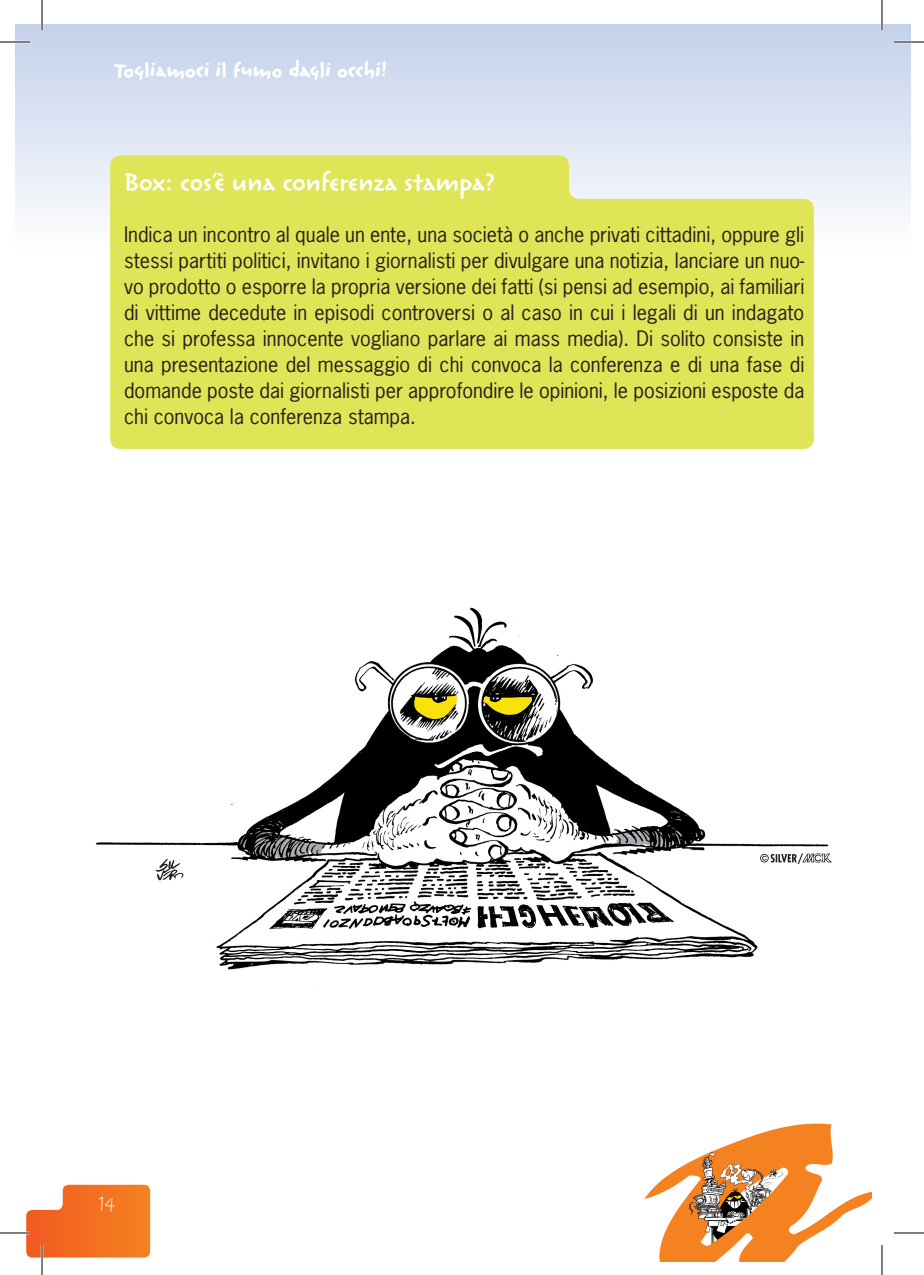
<style>
.page{position:relative;width:924px;height:1275px;background:#fff}
.page>*{position:absolute;margin:0;border:0;box-sizing:border-box;transform-origin:0 0}
.t1{font:32px "Reliq Std Semibold Calm";color:#fff}
.t2{font:28px "Reliq Std Light Active";color:#fff}
.t3{font:24px "Reliq Std Bold Extra Active";color:#fff}
.t4{font:20px/26px "News Gothic Std";color:#231f20;text-align:justify}
</style>
<div class="page">
<svg style="left:26px;top:1184px;width:124px;height:73px;background:#f4803b"></svg>
<div style="left:16px;top:24px;width:865px;height:225px;background:linear-gradient(to bottom,#c3d1ea,#fdfefe)"></div>
<img style="left:644px;top:1123px;width:227px;height:138px">
<div style="left:881px;top:24px;width:28px;height:225px;background:linear-gradient(to bottom,#c3d1ea,#fdfdfe)"></div>
<div style="left:110px;top:155px;width:703px;height:294px;background:#e0e457"></div>
<img style="left:95px;top:607px;width:732px;height:363px">
<img style="left:759px;top:852px;width:72px;height:12px">
<img style="left:150px;top:852px;width:36px;height:33px">
<hr style="left:0;top:41px;width:30px;height:2px;background:#fff">
<hr style="left:893px;top:41px;width:30px;height:2px;background:#fff">
<hr style="left:0;top:1231px;width:30px;height:3px;background:#fff">
<hr style="left:41px;top:0;width:2px;height:30px;background:#fff">
<hr style="left:41px;top:1245px;width:2px;height:30px;background:#fff">
<hr style="left:880px;top:0;width:2px;height:30px;background:#fff">
<hr style="left:0;top:42px;width:30px;height:1px;background:#000">
<hr style="left:893px;top:42px;width:30px;height:1px;background:#000">
<hr style="left:0;top:1232px;width:30px;height:1px;background:#000">
<hr style="left:893px;top:1232px;width:30px;height:1px;background:#000">
<hr style="left:42px;top:0;width:1px;height:30px;background:#000">
<hr style="left:42px;top:1245px;width:1px;height:30px;background:#000">
<hr style="left:881px;top:0;width:1px;height:30px;background:#000">
<hr style="left:881px;top:1245px;width:1px;height:30px;background:#000">
<p class="t3" style="left:114px;top:57px;width:274px">Togliamoci il fumo dagli occhi!</p>
<h1 class="t1" style="left:124px;top:166px;width:372px">Box: cos’è una conferenza stampa?</h1>
<p class="t4" style="left:124px;top:221px;width:681px">Indica un incontro al quale un ente, una società o anche privati cittadini, oppure gli stessi partiti politici, invitano i giornalisti per divulgare una notizia, lanciare un nuo&shy;vo prodotto o esporre la propria versione dei fatti (si pensi ad esempio, ai familiari di vittime decedute in episodi controversi o al caso in cui i legali di un indagato che si professa innocente vogliano parlare ai mass media). Di solito consiste in una presentazione del messaggio di chi convoca la conferenza e di una fase di domande poste dai giornalisti per approfondire le opinioni, le posizioni esposte da chi convoca la conferenza stampa.</p>
<h2 class="t2" style="left:98px;top:1190px;width:18px">14</h2>
</div>
